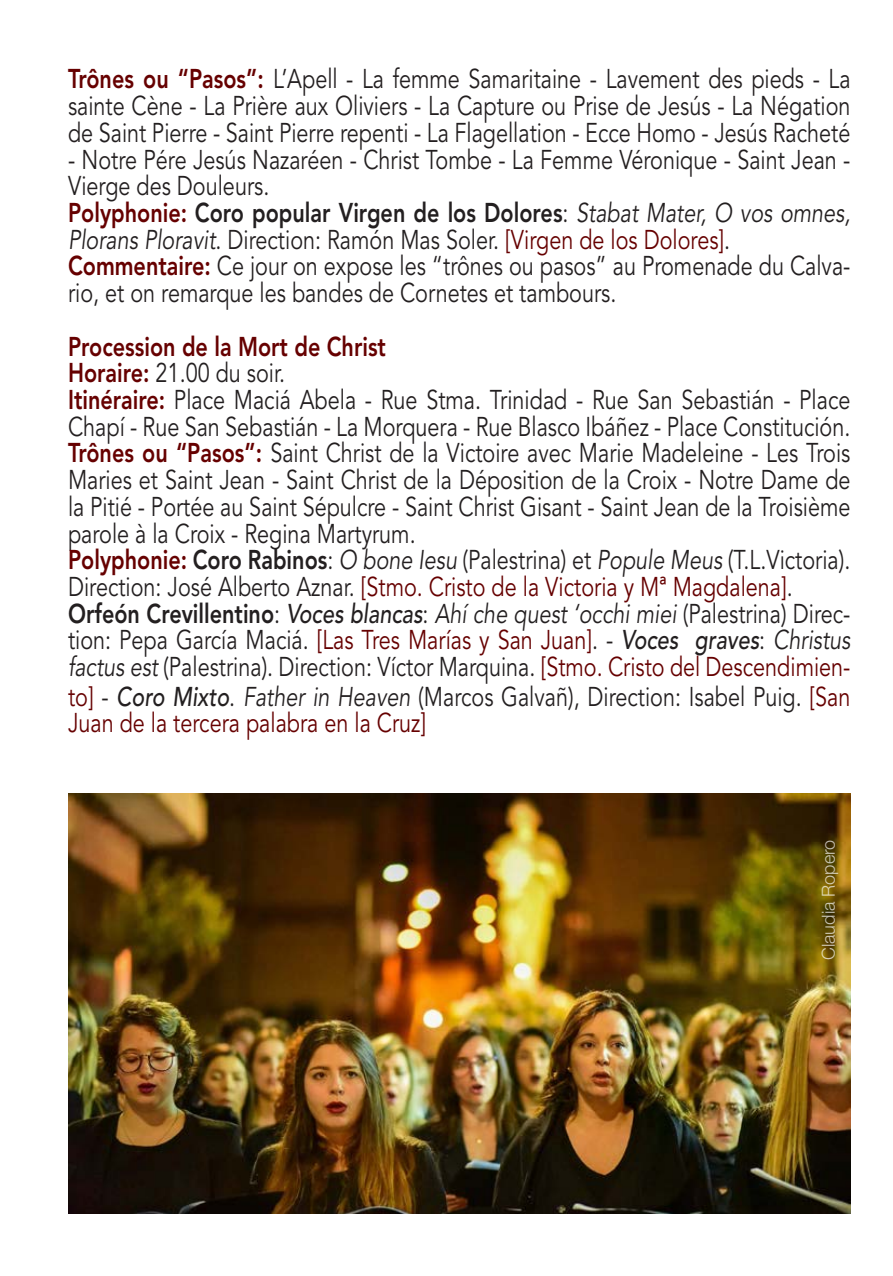
<style>
.page{position:relative;width:893px;height:1276px;background:#fff}
.page>*{position:absolute;margin:0;border:0;box-sizing:border-box;transform-origin:0 0}
.t1{font:27px/26.7px "Avenir LT Std";color:#231f20;scale:.8 1}
.t2{font:italic 27px/26.7px "Avenir LT Std";color:#231f20;scale:.8 1}
.t3{font:27px/26.7px "Avenir LT Std";color:#600;scale:.8 1}
.t4{font:800 27px "Avenir LT Std";color:#600;scale:.8 1}
.t5{font:300 18px "Helvetica Neue LT Std";color:#fff}
.s1{font-weight:800;color:#600}
.s2{font-weight:800;font-style:normal;color:#600}
.s3{font-weight:800;font-style:normal}
.s4{font-style:normal}
.s5{font-style:normal;color:#600}
.s6{font-weight:800}
.s7{font-style:italic}
.s8{color:#600}
.s9{font-weight:500;font-style:italic}
.s10{color:#231f20}
.s11{font-weight:500;font-style:italic;color:#231f20}
.s12{font-style:italic;color:#231f20}
</style>
<div class="page">
<img style="left:68px;top:793px;width:782px;height:420px">
<p class="t1" style="left:68px;top:67px;width:980px;text-align:justify"><span class="s1">Trônes ou “Pasos”:</span> L’Apell - La femme Samaritaine - Lavement des pieds - La sainte Cène - La Prière aux Oliviers - La Capture ou Prise de Jesús - La Négation de Saint Pierre - Saint Pierre repenti - La Flagellation - Ecce Homo - Jesús Racheté</p>
<p class="t1" style="left:68px;top:147px;width:979px">- Notre Pére Jesús Nazaréen - Christ Tombe - La Femme Véronique - Saint Jean -<br>Vierge des Douleurs.</p>
<p class="t2" style="left:68px;top:200px;width:979px"><span class="s2">Polyphonie:</span> <span class="s3">Coro popular Virgen de los Dolores</span><span class="s4">:</span> Stabat Mater, O vos omnes,<br>Plorans Ploravit<span class="s4">. Direction: Ramón Mas Soler.</span> <span class="s5">[Virgen de los Dolores]</span><span class="s4">.</span></p>
<p class="t1" style="left:68px;top:253px;width:979px"><span class="s1">Commentaire:</span> Ce jour on expose les “trônes ou pasos” au Promenade du Calva&shy;rio, et on remarque les bandes de Cornetes et tambours.</p>
<p class="t4" style="left:68px;top:330px;width:399px">Procession de la Mort de Christ</p>
<p class="t1" style="left:68px;top:360px;width:273px"><span class="s1">Horaire:</span> 21.00 du soir.</p>
<p class="t1" style="left:68px;top:387px;width:979px"><span class="s1">Itinéraire:</span> Place Maciá Abela - Rue Stma. Trinidad - Rue San Sebastián - Place<br>Chapí - Rue San Sebastián - La Morquera - Rue Blasco Ibáñez - Place Constitución.</p>
<p class="t1" style="left:68px;top:440px;width:980px;text-align:justify"><span class="s1">Trônes ou “Pasos”:</span> Saint Christ de la Victoire avec Marie Madeleine - Les Trois Maries et Saint Jean - Saint Christ de la Déposition de la Croix - Notre Dame de la Pitié - Portée au Saint Sépulcre - Saint Christ Gisant - Saint Jean de la Troisième parole à la Croix - Regina Martyrum.</p>
<p class="t1" style="left:68px;top:547px;width:979px"><span class="s1">Polyphonie:</span> <span class="s6">Coro Rabinos</span>: <span class="s7">O bone Iesu</span> (Palestrina) et <span class="s7">Popule Meus</span> (T.L.Victoria).<br>Direction: José Alberto Aznar. <span class="s8">[Stmo. Cristo de la Victoria y Mª Magdalena]</span>.</p>
<p class="t1" style="left:68px;top:601px;width:979px;text-align:justify"><span class="s6">Orfeón Crevillentino</span>: <span class="s9">Voces blancas</span>: <span class="s7">Ahí che quest ‘occhi miei</span> (Palestrina) Direc&shy;tion: Pepa García Maciá. <span class="s8">[Las Tres Marías y San Juan]</span>. - <span class="s9">Voces graves</span>: <span class="s7">Christus factus est</span> (Palestrina). Direction: Víctor Marquina. <span class="s8">[Stmo. Cristo del Descendimien-</span></p>
<p class="t3" style="left:68px;top:684px;width:979px">to] <span class="s10">-</span> <span class="s11">Coro Mixto</span><span class="s10">.</span> <span class="s12">Father in Heaven</span> <span class="s10">(Marcos Galvañ), Direction: Isabel Puig.</span> [San<br>Juan de la tercera palabra en la Cruz]</p>
<p class="t5" style="left:817px;top:960px;width:122px;rotate:-90deg">Claudia Ropero</p>
</div>
